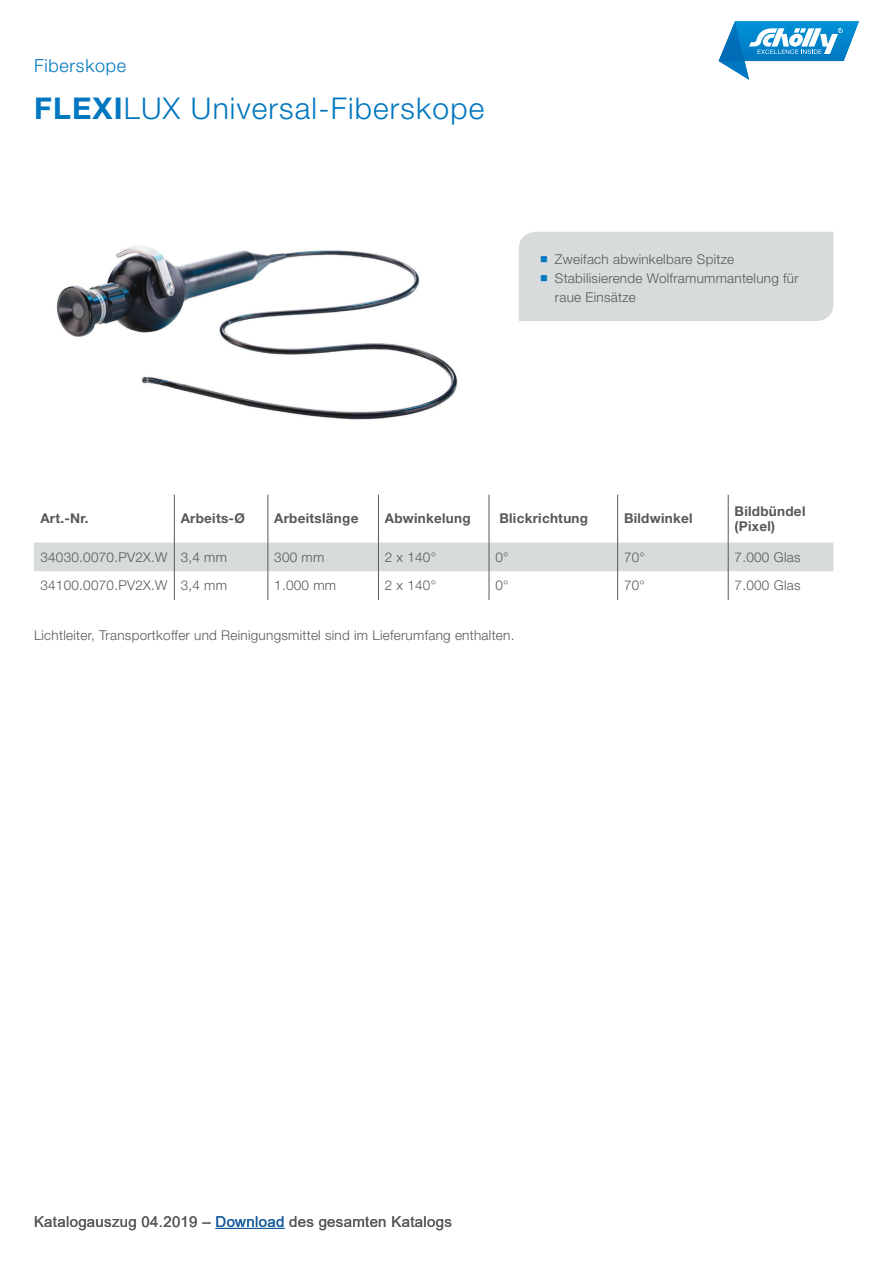
<style>
.page{position:relative;width:893px;height:1263px;background:#fff}
.page>*{position:absolute;margin:0;border:0;box-sizing:border-box;transform-origin:0 0}
.HL_20_25_5_blau{font:300 30px "Helvetica Neue LT Pro";letter-spacing:.04em;color:#0077c0}
.SL_12_17_blau{font:300 18px "Helvetica Neue LT Pro";letter-spacing:.04em;color:#0077c0}
.t1{font:15px "Arial";letter-spacing:.02em;color:#57585a}
.TAB_Copy_9_10_5_schw{font:300 13.5px "Helvetica Neue LT Pro";letter-spacing:.02em;color:#57585a}
.TAB_Kopf_9_10_5_weis{font:700 13.5px/15.8px "Helvetica Neue LT Pro";letter-spacing:.02em;color:#57585a}
.Copy_9_12_75_mit_Auf{font:300 13.5px/19.2px "Helvetica Neue LT Pro";letter-spacing:.02em;color:#57585a}
.s1{font-weight:700}
.s2{color:#0077c0}
.s3{color:#175d9e}
</style>
<div class="page">
<svg style="left:34px;top:542px;width:799px;height:58px"></svg>
<hr style="left:174px;top:495px;width:1px;height:47px;background:#57585a">
<hr style="left:268px;top:495px;width:1px;height:47px;background:#57585a">
<hr style="left:378px;top:495px;width:1px;height:47px;background:#57585a">
<hr style="left:489px;top:495px;width:1px;height:47px;background:#57585a">
<hr style="left:617px;top:495px;width:1px;height:47px;background:#57585a">
<hr style="left:728px;top:495px;width:1px;height:47px;background:#57585a">
<img style="left:56px;top:246px;width:402px;height:174px">
<div style="left:519px;top:232px;width:314px;height:89px;background:#d7dbdb"></div>
<hr style="left:216px;top:1228px;width:69px;height:1px;background:#175d9e">
<svg style="left:719px;top:21px;width:140px;height:59px"></svg>
<p class="SL_12_17_blau" style="left:34px;top:55px;width:94px">Fiberskope</p>
<p class="HL_20_25_5_blau" style="left:34px;top:90px;width:452px"><span class="s1">FLEXI</span>LUX Universal-Fiberskope</p>
<p class="Copy_9_12_75_mit_Auf" style="left:540px;top:249px;width:196px"><span class="s2">■</span> Zweifach abwinkelbare Spitze</p>
<p class="Copy_9_12_75_mit_Auf" style="left:555px;top:268px;width:245px;text-indent:-15px"><span class="s2">■</span> Stabilisierende Wolframummantelung für raue Einsätze</p>
<p class="TAB_Kopf_9_10_5_weis" style="left:40px;top:510px;width:50px">Art.-Nr.</p>
<p class="TAB_Kopf_9_10_5_weis" style="left:181px;top:510px;width:66px">Arbeits-Ø</p>
<p class="TAB_Kopf_9_10_5_weis" style="left:274px;top:510px;width:86px">Arbeitslänge</p>
<p class="TAB_Kopf_9_10_5_weis" style="left:385px;top:510px;width:87px">Abwinkelung</p>
<p class="TAB_Kopf_9_10_5_weis" style="left:499px;top:510px;width:90px">Blickrichtung</p>
<p class="TAB_Kopf_9_10_5_weis" style="left:624px;top:510px;width:70px">Bildwinkel</p>
<p class="TAB_Kopf_9_10_5_weis" style="left:735px;top:503px;width:72px">Bildbündel (Pixel)</p>
<p class="TAB_Copy_9_10_5_schw" style="left:40px;top:549px;width:129px">34030.0070.PV2X.W</p>
<p class="TAB_Copy_9_10_5_schw" style="left:181px;top:549px;width:48px">3,4 mm</p>
<p class="TAB_Copy_9_10_5_schw" style="left:274px;top:549px;width:52px">300 mm</p>
<p class="TAB_Copy_9_10_5_schw" style="left:385px;top:549px;width:53px">2 x 140°</p>
<p class="TAB_Copy_9_10_5_schw" style="left:495px;top:549px;width:15px">0°</p>
<p class="TAB_Copy_9_10_5_schw" style="left:624px;top:549px;width:22px">70°</p>
<p class="TAB_Copy_9_10_5_schw" style="left:735px;top:549px;width:67px">7.000 Glas</p>
<p class="TAB_Copy_9_10_5_schw" style="left:40px;top:577px;width:129px">34100.0070.PV2X.W</p>
<p class="TAB_Copy_9_10_5_schw" style="left:181px;top:577px;width:48px">3,4 mm</p>
<p class="TAB_Copy_9_10_5_schw" style="left:274px;top:577px;width:63px">1.000 mm</p>
<p class="TAB_Copy_9_10_5_schw" style="left:385px;top:577px;width:53px">2 x 140°</p>
<p class="TAB_Copy_9_10_5_schw" style="left:495px;top:577px;width:15px">0°</p>
<p class="TAB_Copy_9_10_5_schw" style="left:624px;top:577px;width:22px">70°</p>
<p class="TAB_Copy_9_10_5_schw" style="left:735px;top:577px;width:67px">7.000 Glas</p>
<p class="TAB_Copy_9_10_5_schw" style="left:34px;top:627px;width:482px">Lichtleiter, Transportkoffer und Reinigungsmittel sind im Lieferumfang enthalten.</p>
<p class="t1" style="left:34px;top:1211px;width:419px">Katalogauszug 04.2019 – <span class="s3">Download</span> des gesamten Katalogs</p>
</div>
